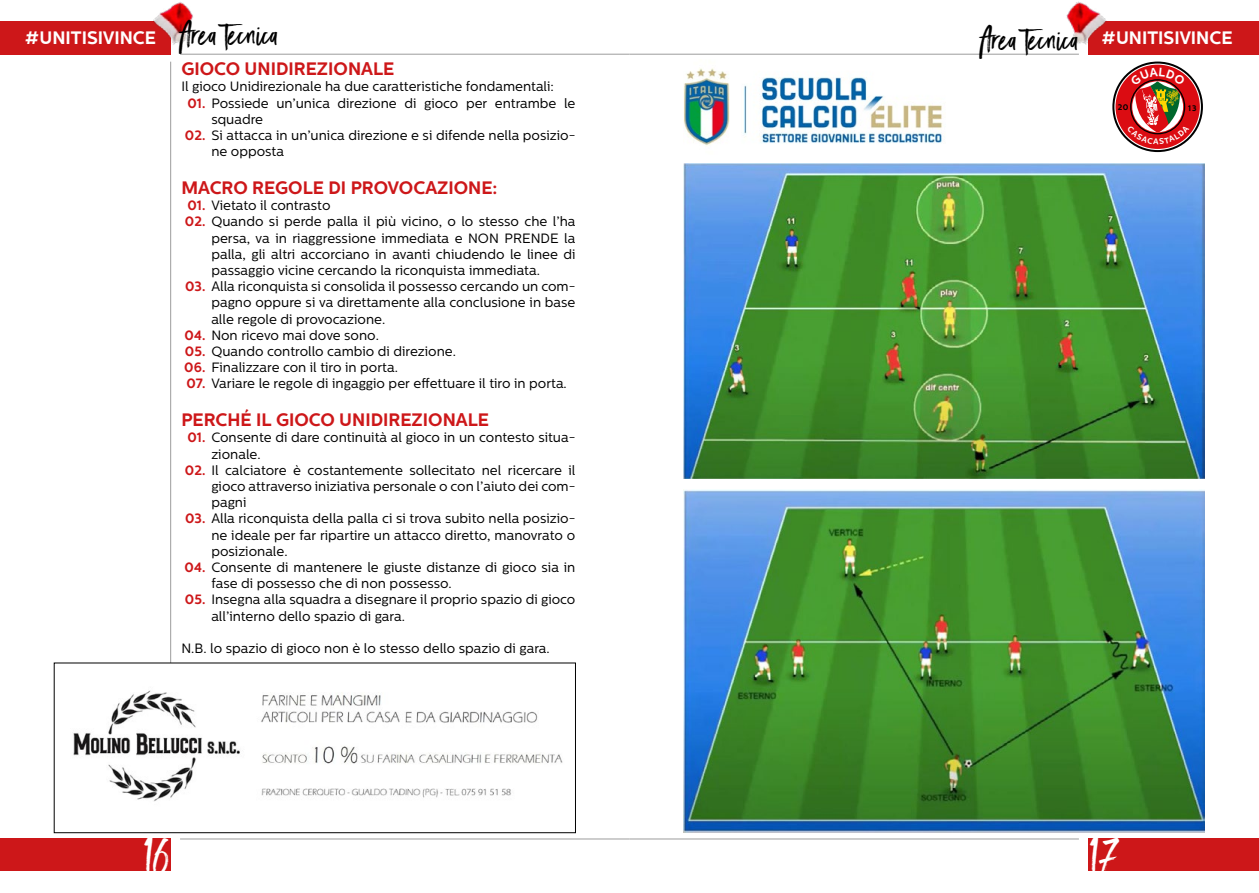
<style>
.page{position:relative;width:1259px;height:893px;background:#fff}
.page>*{position:absolute;margin:0;border:0;box-sizing:border-box;transform-origin:0 0}
.t1{font:45px "Black Diamond";color:#fff}
.t2{font:28.5px "Black Diamond";color:#000}
.t3{font:700 18px "Centrale Sans";color:#cd1719}
.t4{font:700 18px "Centrale Sans";color:#fff}
.t5{font:13.5px/16.2px "Centrale Sans";color:#000}
.t6{font:700 8.1px "Centrale Sans";color:#000}
.s1{font-weight:700;color:#cd1719}
</style>
<div class="page">
<div style="left:1088px;top:21px;width:171px;height:33px;background:#cd1719"></div>
<div style="left:0;top:21px;width:171px;height:33px;background:#cd1719"></div>
<div style="left:0;top:839px;width:170px;height:32px;background:#cd1719"></div>
<div style="left:1088px;top:839px;width:171px;height:32px;background:#cd1719"></div>
<hr style="left:180px;top:54px;width:449px;height:1px;background:#9d9d9c">
<hr style="left:629px;top:54px;width:450px;height:1px;background:#9d9d9c">
<hr style="left:180px;top:839px;width:449px;height:1px;background:#9d9d9c">
<hr style="left:629px;top:839px;width:450px;height:1px;background:#9d9d9c">
<img style="left:153px;top:2px;width:40px;height:43px">
<img style="left:1066px;top:1px;width:41px;height:44px">
<hr style="left:170px;top:62px;width:1px;height:769px;background:#9d9d9c">
<img style="left:683px;top:68px;width:260px;height:78px">
<div style="left:1112px;top:62px;width:91px;height:90px;border:2px solid #000;border-radius:50%"></div>
<div style="left:1115px;top:65px;width:84px;height:84px;background:#db0c12;border-radius:50%"></div>
<div style="left:54px;top:663px;width:521px;height:170px;background:#fff"></div>
<img style="left:73px;top:690px;width:490px;height:112px">
<div style="left:54px;top:663px;width:521px;height:170px;border:1px solid #000"></div>
<img style="left:683px;top:489px;width:522px;height:344px">
<img style="left:683px;top:163px;width:522px;height:316px">
<svg style="left:1127px;top:68px;width:62px;height:76px"></svg>
<h2 class="t2" style="left:180px;top:17px;width:100px">Area Tecnica</h2>
<h2 class="t2" style="left:980px;top:21px;width:100px">Area Tecnica</h2>
<h3 class="t4" style="left:25px;top:27px;width:132px">#UNITISIVINCE</h3>
<h3 class="t4" style="left:1101px;top:27px;width:132px">#UNITISIVINCE</h3>
<h3 class="t3" style="left:181px;top:58px;width:214px">GIOCO UNIDIREZIONALE</h3>
<p class="t5" style="left:181px;top:78px;width:374px">Il gioco Unidirezionale ha due caratteristiche fondamentali:</p>
<p class="t5" style="left:211px;top:95px;width:365px;text-indent:-24px"><span class="s1">01.</span> Possiede un’unica direzione di gioco per entrambe le squadre</p>
<p class="t5" style="left:211px;top:127px;width:365px;text-indent:-26px"><span class="s1">02.</span> Si attacca in un’unica direzione e si difende nella posizio&shy;ne opposta</p>
<h3 class="t3" style="left:181px;top:177px;width:318px">MACRO REGOLE DI PROVOCAZIONE:</h3>
<p class="t5" style="left:188px;top:197px;width:144px"><span class="s1">01.</span> Vietato il contrasto</p>
<p class="t5" style="left:211px;top:213px;width:366px;text-align:justify;text-indent:-26px"><span class="s1">02.</span> Quando si perde palla il più vicino, o lo stesso che l’ha persa, va in riaggressione immediata e NON PRENDE la palla, gli altri accorciano in avanti chiudendo le linee di passaggio vicine cercando la riconquista immediata.</p>
<p class="t5" style="left:211px;top:278px;width:365px;text-align:justify;text-indent:-26px"><span class="s1">03.</span> Alla riconquista si consolida il possesso cercando un com&shy;pagno oppure si va direttamente alla conclusione in base alle regole di provocazione.</p>
<p class="t5" style="left:185px;top:327px;width:196px"><span class="s1">04.</span> Non ricevo mai dove sono.</p>
<p class="t5" style="left:185px;top:343px;width:273px"><span class="s1">05.</span> Quando controllo cambio di direzione.</p>
<p class="t5" style="left:184px;top:359px;width:215px"><span class="s1">06.</span> Finalizzare con il tiro in porta.</p>
<p class="t5" style="left:186px;top:375px;width:382px"><span class="s1">07.</span> Variare le regole di ingaggio per effettuare il tiro in porta.</p>
<h3 class="t3" style="left:181px;top:409px;width:309px">PERCHÉ IL GIOCO UNIDIREZIONALE</h3>
<p class="t5" style="left:211px;top:429px;width:366px;text-indent:-24px"><span class="s1">01.</span> Consente di dare continuità al gioco in un contesto situa&shy;zionale.</p>
<p class="t5" style="left:211px;top:462px;width:366px;text-align:justify;text-indent:-26px"><span class="s1">02.</span> Il calciatore è costantemente sollecitato nel ricercare il gioco attraverso iniziativa personale o con l’aiuto dei com&shy;pagni</p>
<p class="t5" style="left:211px;top:510px;width:365px;text-align:justify;text-indent:-26px"><span class="s1">03.</span> Alla riconquista della palla ci si trova subito nella posizio&shy;ne ideale per far ripartire un attacco diretto, manovrato o posizionale.</p>
<p class="t5" style="left:211px;top:559px;width:365px;text-indent:-27px"><span class="s1">04.</span> Consente di mantenere le giuste distanze di gioco sia in fase di possesso che di non possesso.</p>
<p class="t5" style="left:211px;top:591px;width:365px;text-indent:-26px"><span class="s1">05.</span> Insegna alla squadra a disegnare il proprio spazio di gioco all’interno dello spazio di gara.</p>
<p class="t5" style="left:181px;top:640px;width:370px">N.B. lo spazio di gioco non è lo stesso dello spazio di gara.</p>
<p class="t6" style="left:1117px;top:103px;width:12px">20</p>
<p class="t6" style="left:1188px;top:103px;width:10px">13</p>
<h1 class="t1" style="left:143px;top:823px;width:29px">16</h1>
<h1 class="t1" style="left:1088px;top:823px;width:31px">17</h1>
</div>
